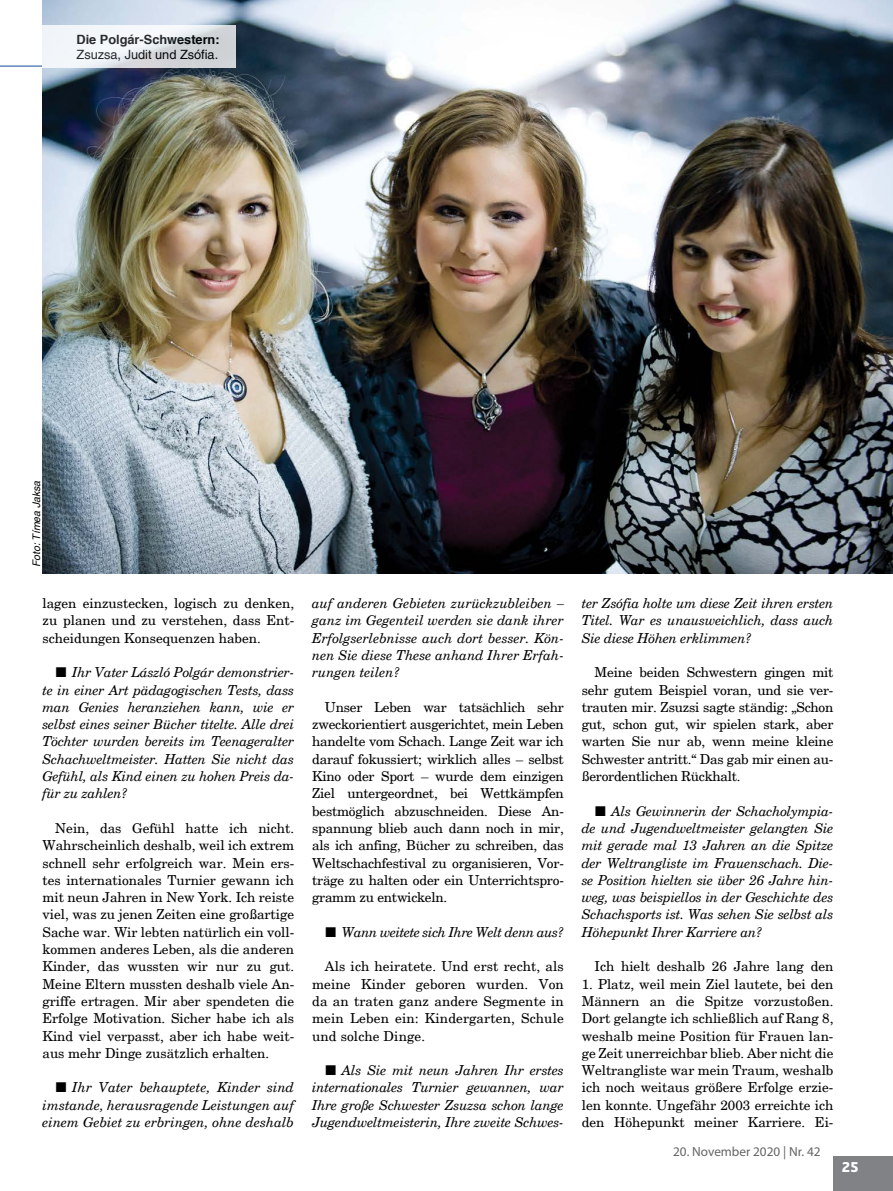
<style>
.page{position:relative;width:893px;height:1191px;background:#fff}
.page>*{position:absolute;margin:0;border:0;box-sizing:border-box;transform-origin:0 0}
.t1{font:13.5px/17.2px "H New Century";color:#000;text-align:justify}
.t2{font:italic 13.5px/17.2px "H New Century";letter-spacing:-.015em;color:#000;text-align:justify}
.t3{font:700 13.5px "Hermes HU";color:#fff}
.t4{font:13.2px "Myriad Pro";color:#636466}
.t5{font:12.75px "H Helvetica";color:#000}
.t6{font:700 12.75px "H Helvetica";color:#000}
.t7{font:italic 10.5px "H Helvetica";color:#000}
</style>
<div class="page">
<div style="left:833px;top:1156px;width:60px;height:35px;background:#808285"></div>
<hr style="left:0;top:66px;width:43px;height:1px;background:#0f4b91">
<img style="left:43px;top:0;width:850px;height:573px">
<svg style="left:43px;top:26px;width:193px;height:42px;fill:#f0f3f7"></svg>
<p class="t6" style="left:77px;top:32px;width:145px">Die Polgár-Schwestern:</p>
<p class="t5" style="left:77px;top:47px;width:143px">Zsuzsa, Judit und Zsófia.</p>
<p class="t7" style="left:30px;top:567px;width:88px;rotate:-90deg">Foto: Tímea Jaksa</p>
<p class="t1" style="left:43px;top:594px;width:253px">lagen einzustecken, logisch zu denken, zu planen und zu verstehen, dass Ent&shy;scheidungen Konsequenzen haben.</p>
<p class="t2" style="left:43px;top:663px;width:253px;text-indent:30px">Ihr Vater László Polgár demonstrier&shy;te in einer Art pädagogischen Tests, dass man Genies heranziehen kann, wie er selbst eines seiner Bücher titelte. Alle drei Töchter wurden bereits im Teenageralter Schachweltmeister. Hatten Sie nicht das Gefühl, als Kind einen zu hohen Preis da&shy;für zu zahlen?</p>
<p class="t1" style="left:43px;top:819px;width:253px;text-indent:13px">Nein, das Gefühl hatte ich nicht.<br>Wahrscheinlich deshalb, weil ich extrem schnell sehr erfolgreich war. Mein ers&shy;tes internationales Turnier gewann ich mit neun Jahren in New York. Ich reiste viel, was zu jenen Zeiten eine großartige Sache war. Wir lebten natürlich ein voll&shy;kommen anderes Leben, als die anderen Kinder, das wussten wir nur zu gut.<br>Meine Eltern mussten deshalb viele An&shy;griffe ertragen. Mir aber spendeten die Erfolge Motivation. Sicher habe ich als Kind viel verpasst, aber ich habe weit&shy;aus mehr Dinge zusätzlich erhalten.</p>
<p class="t2" style="left:43px;top:1078px;width:253px;text-indent:30px">Ihr Vater behauptete, Kinder sind imstande, herausragende Leistungen auf einem Gebiet zu erbringen, ohne deshalb</p>
<p class="t2" style="left:312px;top:594px;width:253px">auf anderen Gebieten zurückzubleiben – ganz im Gegenteil werden sie dank ihrer Erfolgserlebnisse auch dort besser. Kön&shy;nen Sie diese These anhand Ihrer Erfah&shy;rungen teilen?</p>
<p class="t1" style="left:312px;top:698px;width:253px;text-indent:13px">Unser Leben war tatsächlich sehr zweckorientiert ausgerichtet, mein Leben handelte vom Schach. Lange Zeit war ich darauf fokussiert; wirklich alles – selbst Kino oder Sport – wurde dem einzigen Ziel untergeordnet, bei Wettkämpfen bestmöglich abzuschneiden. Diese An&shy;spannung blieb auch dann noch in mir, als ich anfing, Bücher zu schreiben, das Weltschachfestival zu organisieren, Vor&shy;träge zu halten oder ein Unterrichtspro&shy;gramm zu entwickeln.</p>
<p class="t2" style="left:342px;top:923px;width:223px">Wann weitete sich Ihre Welt denn aus?</p>
<p class="t1" style="left:312px;top:957px;width:253px;text-indent:13px">Als ich heiratete. Und erst recht, als meine Kinder geboren wurden. Von da an traten ganz andere Segmente in mein Leben ein: Kindergarten, Schule und solche Dinge.</p>
<p class="t2" style="left:312px;top:1061px;width:253px;text-indent:30px">Als Sie mit neun Jahren Ihr erstes internationales Turnier gewannen, war Ihre große Schwester Zsuzsa schon lange Jugendweltmeisterin, Ihre zweite Schwes-</p>
<p class="t2" style="left:582px;top:594px;width:253px">ter Zsófia holte um diese Zeit ihren ersten Titel. War es unausweichlich, dass auch Sie diese Höhen erklimmen?</p>
<p class="t1" style="left:582px;top:663px;width:253px;text-indent:13px">Meine beiden Schwestern gingen mit sehr gutem Beispiel voran, und sie ver&shy;trauten mir. Zsuzsi sagte ständig: „Schon gut, schon gut, wir spielen stark, aber warten Sie nur ab, wenn meine kleine Schwester antritt.“ Das gab mir einen au&shy;ßerordentlichen Rückhalt.</p>
<p class="t2" style="left:582px;top:802px;width:253px;text-indent:30px">Als Gewinnerin der Schacholympia&shy;de und Jugendweltmeister gelangten Sie mit gerade mal 13 Jahren an die Spitze der Weltrangliste im Frauenschach. Die&shy;se Position hielten sie über 26 Jahre hin&shy;weg, was beispiellos in der Geschichte des Schachsports ist. Was sehen Sie selbst als Höhepunkt Ihrer Karriere an?</p>
<p class="t1" style="left:595px;top:957px;width:240px">Ich hielt deshalb 26 Jahre lang den</p>
<p class="t1" style="left:582px;top:974px;width:253px">1. Platz, weil mein Ziel lautete, bei den Männern an die Spitze vorzustoßen.<br>Dort gelangte ich schließlich auf Rang 8, weshalb meine Position für Frauen lan&shy;ge Zeit unerreichbar blieb. Aber nicht die Weltrangliste war mein Traum, weshalb ich noch weitaus größere Erfolge erzie&shy;len konnte. Ungefähr 2003 erreichte ich den Höhepunkt meiner Karriere. Ei-</p>
<p class="t4" style="left:673px;top:1143px;width:149px">20. November 2020 | Nr. 42</p>
<p class="t3" style="left:842px;top:1158px;width:18px">25</p>
</div>
